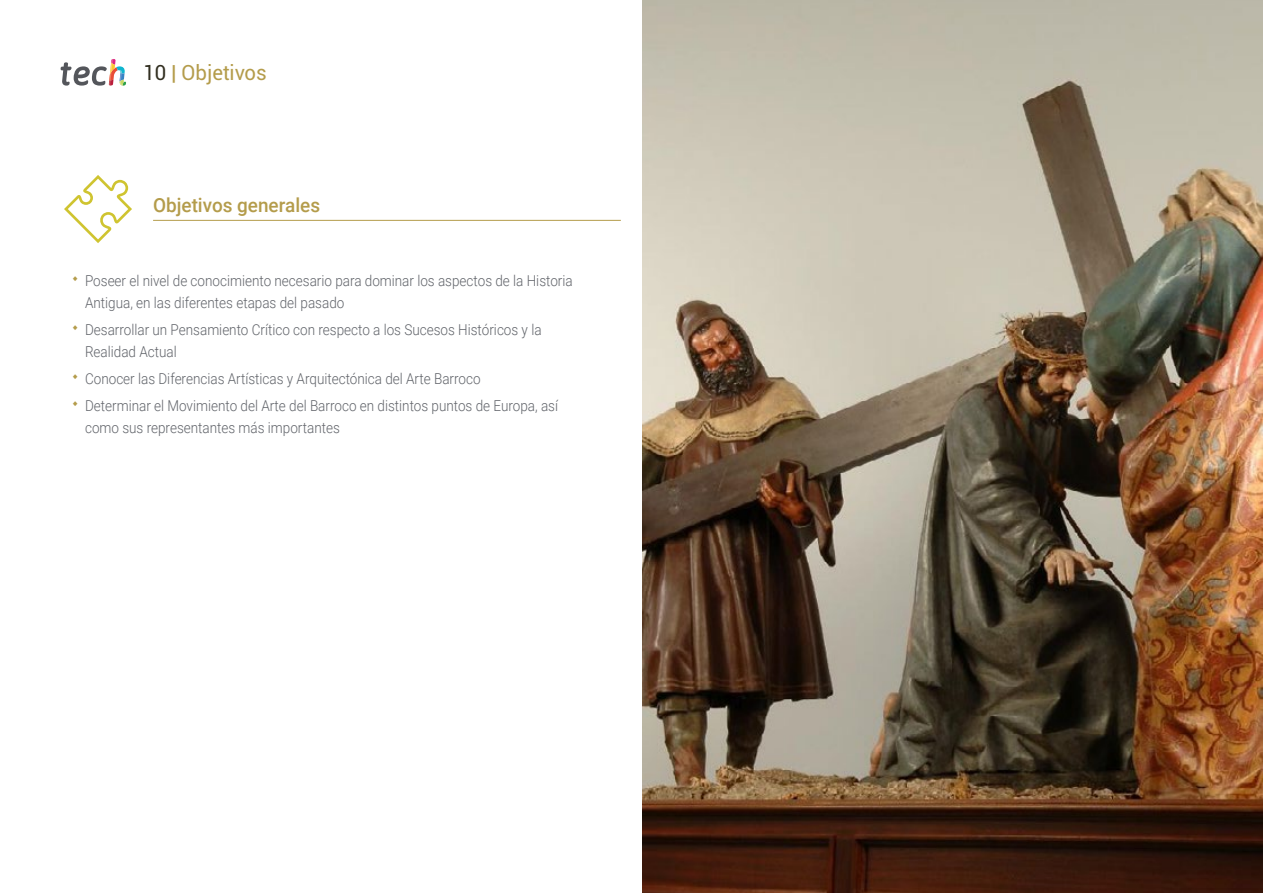
<style>
.page{position:relative;width:1263px;height:893px;background:#fff}
.page>*{position:absolute;margin:0;border:0;box-sizing:border-box;transform-origin:0 0}
.t1{font:21px "Roboto";color:#b49c4b}
.t2{font:500 19.5px "Roboto";color:#b49c4b}
.t3{font:300 15px/22.5px "Roboto";color:#61646a;scale:.9 1}
.s1{color:#312e20}
</style>
<div class="page">
<hr style="left:153px;top:220px;width:468px;height:1px;background:#b49c4b">
<svg style="left:64px;top:175px;width:68px;height:68px"></svg>
<img style="left:642px;top:0;width:621px;height:893px">
<svg style="left:61px;top:59px;width:65px;height:27px"></svg>
<h1 class="t1" style="left:144px;top:57px;width:125px"><span class="s1">10</span> | Objetivos</h1>
<h2 class="t2" style="left:153px;top:191px;width:169px">Objetivos generales</h2>
<p class="t3" style="left:85px;top:268px;width:543px">Poseer el nivel de conocimiento necesario para dominar los aspectos de la Historia<br>Antigua, en las diferentes etapas del pasado</p>
<p class="t3" style="left:85px;top:318px;width:509px">Desarrollar un Pensamiento Crítico con respecto a los Sucesos Históricos y la<br>Realidad Actual</p>
<p class="t3" style="left:85px;top:365px;width:527px;line-height:26.7px">Conocer las Diferencias Artísticas y Arquitectónica del Arte Barroco<br>Determinar el Movimiento del Arte del Barroco en distintos puntos de Europa, así</p>
<p class="t3" style="left:85px;top:416px;width:285px">como sus representantes más importantes</p>
</div>
